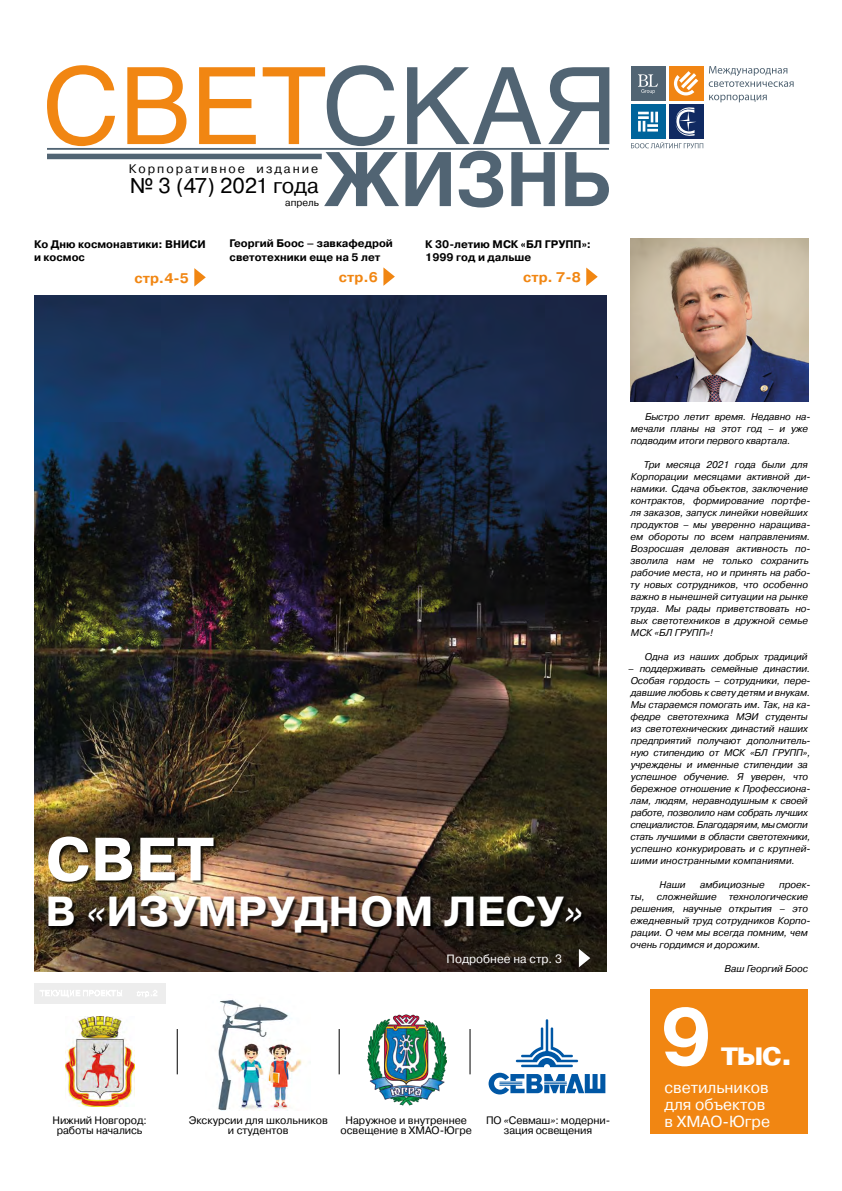
<style>
.page{position:relative;width:842px;height:1191px;background:#fff}
.page>*{position:absolute;margin:0;border:0;box-sizing:border-box;transform-origin:0 0}
.t1{font:700 80.1px "Pragmatica C";color:#fff}
.t2{font:700 61px "Pragmatica";color:#fff}
.t3{font:700 42px "Pragmatica";letter-spacing:.01em;color:#fff}
.t4{font:700 34.5px "Pragmatica C";color:#fff}
.t5{font:21.3px "Pragmatica";color:#000}
.t6{font:16px/17px "Pragmatica C";color:#fff}
.t7{font:700 14px "Pragmatica C";color:#f18612}
.t8{font:12.4px "Pragmatica";letter-spacing:.16em;color:#000}
.t9{font:12px "Pragmatica C";color:#fff}
.t10{font:700 11px/13.2px "Pragmatica C";color:#000}
.t11{font:10.8px/10.8px "Pragmatica C";color:#000;text-align:center}
.t12{font:10px "Pragmatica";color:#000}
.t13{font:italic 9.8px/12px "Pragmatica C";color:#000}
.s1{font-family:"Pragmatica C";font-weight:400;font-style:italic}
.s2{font-style:italic}
</style>
<div class="page">
<img style="left:34px;top:296px;width:573px;height:675px">
<div style="left:651px;top:989px;width:157px;height:145px;background:#f18612"></div>
<div style="left:49px;top:838px;width:536px;height:98px;background:#000;opacity:.75"></div>
<svg style="left:579px;top:949px;width:11px;height:18px"></svg>
<hr style="left:470px;top:1029px;width:1px;height:45px;background:#000">
<hr style="left:339px;top:1029px;width:1px;height:45px;background:#000">
<hr style="left:177px;top:1029px;width:1px;height:45px;background:#000">
<div style="left:34px;top:982px;width:132px;height:21px;background:#ededed"></div>
<svg style="left:194px;top:268px;width:12px;height:18px"></svg>
<svg style="left:383px;top:267px;width:12px;height:19px"></svg>
<svg style="left:586px;top:267px;width:12px;height:19px"></svg>
<svg style="left:709px;top:66px;width:85px;height:21px"></svg>
<svg style="left:709px;top:95px;width:58px;height:7px"></svg>
<div style="left:669px;top:66px;width:34px;height:35px;background:#f18513"></div>
<svg style="left:674px;top:71px;width:24px;height:24px"></svg>
<div style="left:631px;top:66px;width:34px;height:35px;background:#516473"></div>
<svg style="left:638px;top:74px;width:20px;height:20px"></svg>
<div style="left:631px;top:104px;width:34px;height:35px;background:#00649b"></div>
<div style="left:669px;top:104px;width:34px;height:35px;background:#102a62"></div>
<svg style="left:631px;top:106px;width:72px;height:42px"></svg>
<svg style="left:47px;top:65px;width:562px;height:142px"></svg>
<svg style="left:489px;top:1019px;width:116px;height:75px"></svg>
<img style="left:367px;top:1014px;width:80px;height:91px">
<img style="left:218px;top:999px;width:84px;height:112px">
<img style="left:66px;top:1016px;width:68px;height:90px">
<img style="left:631px;top:239px;width:177px;height:162px">
<p class="t8" style="left:129px;top:161px;width:191px">Корпоративное издание</p>
<p class="t12" style="left:285px;top:196px;width:35px">апрель</p>
<h3 class="t5" style="left:130px;top:173px;width:191px">№ 3 (47) 2021 года</h3>
<p class="t10" style="left:229px;top:237px;width:165px">Георгий Боос – завкафедрой светотехники еще на 5 лет</p>
<p class="t10" style="left:34px;top:238px;width:173px">Ко Дню космонавтики: ВНИСИ и космос</p>
<p class="t10" style="left:425px;top:238px;width:167px">К 30-летию МСК «БЛ ГРУПП»:<br>1999 год и дальше</p>
<h3 class="t7" style="left:134px;top:270px;width:56px">стр.4-5</h3>
<h3 class="t7" style="left:339px;top:270px;width:40px">стр.6</h3>
<h3 class="t7" style="left:523px;top:270px;width:59px">стр. 7-8</h3>
<h2 class="t2" style="left:46px;top:820px;width:170px">СВЕТ</h2>
<h3 class="t3" style="left:46px;top:884px;width:540px">В <span class="s1">«</span>ИЗУМРУДНОМ ЛЕСУ<span class="s1">»</span></h3>
<p class="t9" style="left:447px;top:952px;width:117px">Подробнее на стр. 3</p>
<p class="t11" style="left:53px;top:1114px;width:96px">Нижний Новгород: работы начались</p>
<p class="t11" style="left:189px;top:1114px;width:141px">Экскурсии для школьников и студентов</p>
<p class="t11" style="left:340px;top:1114px;width:133px">Наружное и внутреннее освещение в ХМАО-Югре</p>
<p class="t11" style="left:486px;top:1114px;width:126px">ПО <span class="s2">«</span>Севмаш<span class="s2">»</span>: модерни&shy;зация освещения</p>
<p class="t13" style="left:631px;top:411px;width:181px;text-indent:14px">Быстро летит время. Недавно на&shy;мечали планы на этот год – и уже подводим итоги первого квартала.</p>
<p class="t13" style="left:630px;top:459px;width:182px;text-indent:14px">Три месяца 2021 года были для<br>Корпорации месяцами активной ди&shy;намики. Сдача объектов, заключение контрактов, формирование портфе&shy;ля заказов, запуск линейки новейших продуктов – мы уверенно наращива&shy;ем обороты по всем направлениям.<br>Возросшая деловая активность по&shy;зволила нам не только сохранить рабочие места, но и принять на рабо&shy;ту новых сотрудников, что особенно важно в нынешней ситуации на рынке труда. Мы рады приветствовать но&shy;вых светотехников в дружной семье<br>МСК «БЛ ГРУПП»!</p>
<p class="t13" style="left:645px;top:651px;width:164px">Одна из наших добрых традиций</p>
<p class="t13" style="left:628px;top:663px;width:184px">– поддерживать семейные династии.<br>Особая гордость – сотрудники, пере&shy;давшие любовь к свету детям и внукам.<br>Мы стараемся помогать им. Так, на ка&shy;федре светотехника МЭИ студенты из светотехнических династий наших предприятий получают дополнитель&shy;ную стипендию от МСК «БЛ ГРУПП», учреждены и именные стипендии за успешное обучение. Я уверен, что бережное отношение к Профессиона&shy;лам, людям, неравнодушным к своей работе, позволило нам собрать лучших специалистов. Благодаря им, мы смогли стать лучшими в области светотехники, успешно конкурировать и с крупней&shy;шими иностранными компаниями.</p>
<p class="t13" style="left:659px;top:879px;width:28px">Наши</p>
<p class="t13" style="left:700px;top:879px;width:66px">амбициозные</p>
<p class="t13" style="left:630px;top:879px;width:182px;text-indent:149px">проек&shy;ты, сложнейшие технологические решения, научные открытия – это ежедневный труд сотрудников Корпо&shy;рации. О чем мы всегда помним, чем очень гордимся и дорожим.</p>
<p class="t13" style="left:725px;top:963px;width:85px">Ваш Георгий Боос</p>
<h1 class="t1" style="left:660px;top:992px;width:53px">9</h1>
<h3 class="t4" style="left:721px;top:1033px;width:74px">тыс.</h3>
<h3 class="t6" style="left:664px;top:1079px;width:107px">светильников для объектов в ХМАО-Югре</h3>
</div>
